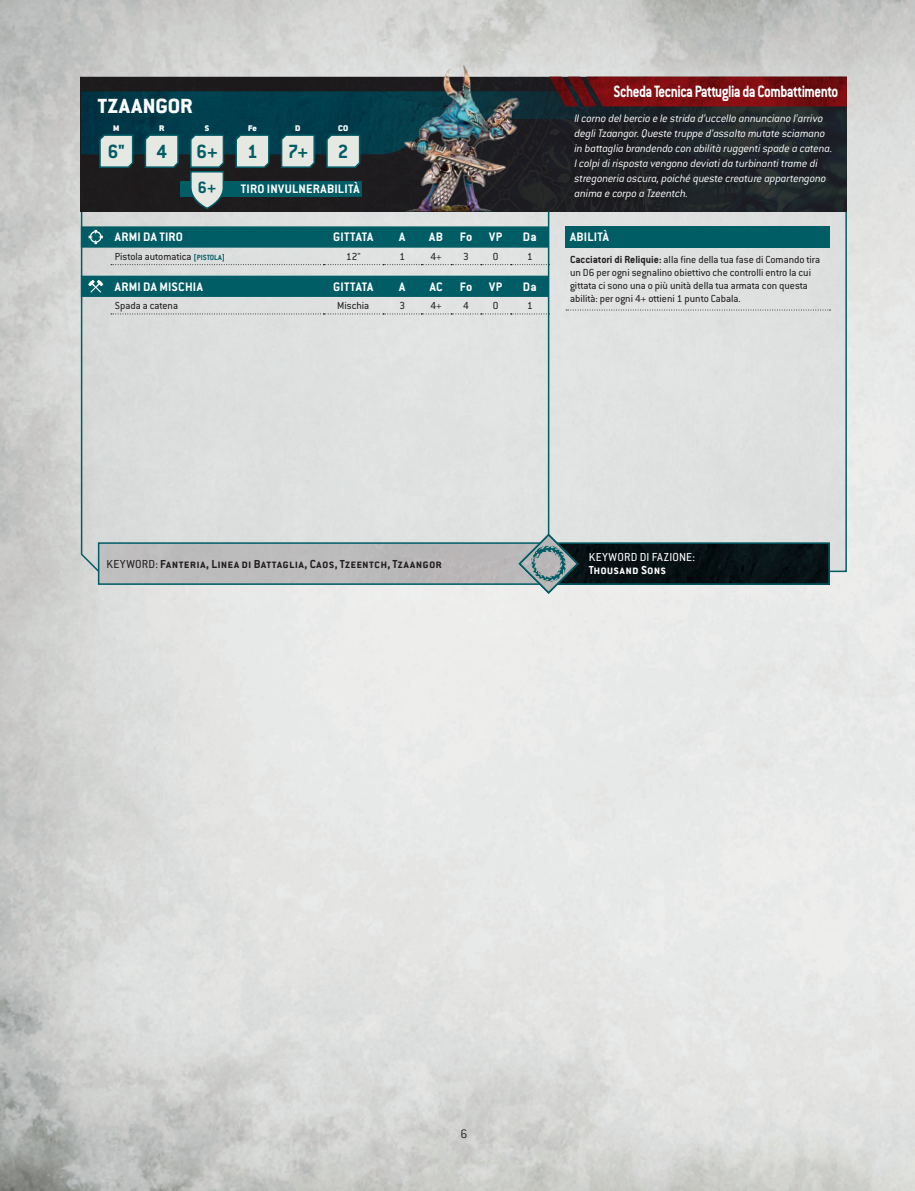
<style>
.page{position:relative;width:915px;height:1191px;background:#fff}
.page>*{position:absolute;margin:0;border:0;box-sizing:border-box;transform-origin:0 0}
.t1{font:800 22.5px "Conduit ITC Std";letter-spacing:.015em;color:#fff}
.t2{font:700 21px "Conduit ITC Std";color:#005d66}
.t3{font:700 18px "Conduit ITC Std";letter-spacing:-.03em;color:#fff;scale:.82 1}
.t4{font:700 18px "Conduit ITC Std";color:#005d66}
.t5{font:700 13.5px "Conduit ITC Std";letter-spacing:.02em;color:#fff}
.t6{font:300 13.5px "Conduit ITC Std";color:#231f20}
.t7{font:700 12.75px "Conduit ITC Std";letter-spacing:.01em;color:#231f20}
.t8{font:12.75px "Conduit ITC Std";letter-spacing:.02em;color:#fff}
.t9{font:700 12.75px "Conduit ITC Std";letter-spacing:.005em;color:#fff}
.t10{font:italic 300 12px/15px "Conduit ITC Std";letter-spacing:-.015em;color:#fff}
.t11{font:11.25px/12.8px "Conduit ITC Std";color:#231f20}
.t12{font:900 9px "Conduit ITC Std";color:#fff}
.s1{font-weight:700;font-size:8.25px;color:#005d66}
.s2{font-weight:700}
.s3{font-weight:400}
</style>
<div class="page">
<img style="left:0;top:0;width:914px;height:1191px">
<div style="left:80px;top:103px;width:767px;height:470px;background:#dfe1e0"></div>
<img style="left:81px;top:77px;width:765px;height:134px">
<img style="left:101px;top:545px;width:725px;height:37px">
<div style="left:98px;top:542px;width:731px;height:43px;border:2px solid #005d66"></div>
<img style="left:81px;top:91px;width:765px;height:63px">
<img style="left:549px;top:77px;width:297px;height:29px">
<img style="left:388px;top:54px;width:158px;height:157px">
<svg style="left:111px;top:264px;width:436px;height:1px"></svg>
<svg style="left:81px;top:226px;width:466px;height:22px;background:#08626a"></svg>
<svg style="left:111px;top:313px;width:436px;height:1px"></svg>
<div style="left:81px;top:276px;width:466px;height:21px;background:#005d66"></div>
<div style="left:565px;top:226px;width:264px;height:22px;background:#005d66"></div>
<svg style="left:566px;top:310px;width:264px;height:1px"></svg>
<svg style="left:98px;top:133px;width:36px;height:36px"></svg>
<svg style="left:144px;top:133px;width:35px;height:36px"></svg>
<svg style="left:234px;top:133px;width:36px;height:36px"></svg>
<svg style="left:280px;top:133px;width:35px;height:36px"></svg>
<svg style="left:325px;top:133px;width:36px;height:36px"></svg>
<div style="left:180px;top:182px;width:181px;height:15px;background:#005d66"></div>
<svg style="left:189px;top:133px;width:36px;height:77px;background:#9caeab"></svg>
<hr style="left:547px;top:211px;width:2px;height:331px;background:#005d66">
<svg style="left:517px;top:532px;width:62px;height:63px;background:#90a2a4"></svg>
<h1 class="t1" style="left:98px;top:93px;width:96px">TZAANGOR</h1>
<p class="t12" style="left:113px;top:123px;width:8px">M</p>
<p class="t12" style="left:159px;top:123px;width:7px">R</p>
<p class="t12" style="left:205px;top:123px;width:6px">S</p>
<p class="t12" style="left:248px;top:123px;width:10px">Fe</p>
<p class="t12" style="left:295px;top:123px;width:7px">D</p>
<p class="t12" style="left:338px;top:123px;width:12px">CO</p>
<h2 class="t2" style="left:108px;top:138px;width:19px">6"</h2>
<h2 class="t2" style="left:156px;top:138px;width:12px">4</h2>
<h2 class="t2" style="left:196px;top:138px;width:23px">6+</h2>
<h2 class="t2" style="left:247px;top:138px;width:12px">1</h2>
<h2 class="t2" style="left:288px;top:138px;width:22px">7+</h2>
<h2 class="t2" style="left:338px;top:138px;width:12px">2</h2>
<h3 class="t4" style="left:198px;top:176px;width:20px">6+</h3>
<p class="t5" style="left:241px;top:181px;width:120px">TIRO INVULNERABILITÀ</p>
<p class="t5" style="left:115px;top:229px;width:70px">ARMI DA TIRO</p>
<p class="t5" style="left:333px;top:229px;width:41px">GITTATA</p>
<p class="t5" style="left:399px;top:229px;width:8px">A</p>
<p class="t5" style="left:429px;top:229px;width:44px">AB Fo</p>
<p class="t5" style="left:489px;top:229px;width:15px">VP</p>
<p class="t5" style="left:523px;top:229px;width:15px">Da</p>
<p class="t11" style="left:115px;top:249px;width:112px">Pistola automatica <span class="s1">[PISTOLA]</span></p>
<p class="t11" style="left:346px;top:249px;width:16px">12"</p>
<p class="t11" style="left:399px;top:249px;width:7px">1</p>
<p class="t11" style="left:430px;top:249px;width:13px">4+</p>
<p class="t11" style="left:463px;top:249px;width:7px">3</p>
<p class="t11" style="left:493px;top:249px;width:7px">0</p>
<p class="t11" style="left:527px;top:249px;width:7px">1</p>
<p class="t5" style="left:115px;top:278px;width:89px">ARMI DA MISCHIA</p>
<p class="t5" style="left:333px;top:278px;width:41px">GITTATA</p>
<p class="t5" style="left:399px;top:278px;width:8px">A</p>
<p class="t5" style="left:429px;top:278px;width:14px">AC</p>
<p class="t5" style="left:459px;top:278px;width:14px">Fo</p>
<p class="t5" style="left:489px;top:278px;width:15px">VP</p>
<p class="t5" style="left:523px;top:278px;width:15px">Da</p>
<p class="t11" style="left:115px;top:299px;width:65px">Spada a catena</p>
<p class="t11" style="left:337px;top:299px;width:33px">Mischia</p>
<p class="t11" style="left:399px;top:299px;width:7px">3</p>
<p class="t11" style="left:430px;top:299px;width:13px">4+</p>
<p class="t11" style="left:463px;top:299px;width:7px">4</p>
<p class="t11" style="left:493px;top:299px;width:7px">0</p>
<p class="t11" style="left:527px;top:299px;width:7px">1</p>
<h3 class="t3" style="left:613px;top:81px;width:276px">Scheda Tecnica Pattuglia da Combattimento</h3>
<p class="t10" style="left:574px;top:111px;width:259px">Il corno del bercio e le strida d’uccello annunciano l’arrivo degli Tzaangor. Queste truppe d’assalto mutate sciamano in battaglia brandendo con abilità ruggenti spade a catena.<br>I colpi di risposta vengono deviati da turbinanti trame di stregoneria oscura, poiché queste creature appartengono anima e corpo a Tzeentch.</p>
<p class="t5" style="left:570px;top:229px;width:40px">ABILITÀ</p>
<p class="t11" style="left:570px;top:253px;width:251px"><span class="s2">Cacciatori di Reliquie:</span> alla fine della tua fase di Comando tira un D6 per ogni segnalino obiettivo che controlli entro la cui gittata ci sono una o più unità della tua armata con questa abilità: per ogni 4+ ottieni 1 punto Cabala.</p>
<p class="t7" style="left:106px;top:556px;width:337px"><span class="s3">KEYWORD:</span> Fanteria, Linea di Battaglia, Caos, Tzeentch, Tzaangor</p>
<p class="t8" style="left:588px;top:549px;width:108px">KEYWORD DI FAZIONE:</p>
<p class="t9" style="left:588px;top:562px;width:79px">Thousand Sons</p>
<p class="t6" style="left:460px;top:1126px;width:8px">6</p>
</div>
